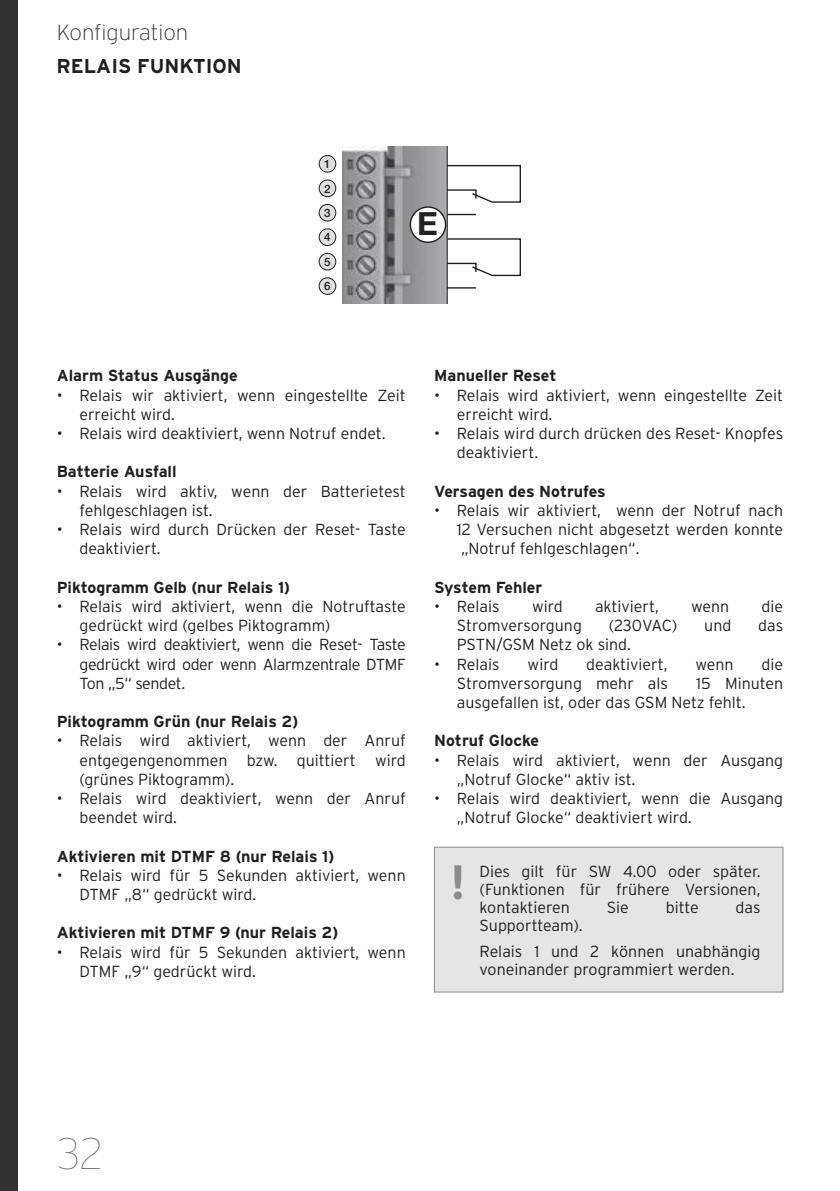
<style>
.page{position:relative;width:840px;height:1191px;background:#fff}
.page>*{position:absolute;margin:0;border:0;box-sizing:border-box;transform-origin:0 0}
.t1{font:700 48px "Interstate";color:#8a8c8f}
.t2{font:100 44px "Interstate";color:#6c6c6f}
.t3{font:700 32px "Helvetica Neue LT";color:#231f20}
.t4{font:200 22px "Interstate";color:#333233}
.t5{font:700 20px "Interstate";color:#231f20}
.t6{font:300 16px/19.2px "Interstate";color:#231f20}
.t7{font:700 16px "Interstate";color:#231f20}
.t8{font:500 11.6px/24.4px "Helvetica Neue LT";color:#231f20;text-align:justify}
</style>
<div class="page">
<div style="left:0;top:0;width:17px;height:1191px;background:#333233"></div>
<img style="left:343px;top:146px;width:104px;height:157px">
<svg style="left:447px;top:214px;width:28px;height:1px"></svg>
<svg style="left:445px;top:164px;width:75px;height:39px"></svg>
<svg style="left:447px;top:287px;width:28px;height:1px"></svg>
<svg style="left:445px;top:238px;width:75px;height:39px"></svg>
<div style="left:410px;top:207px;width:35px;height:35px;background:#fff;border-radius:50%"></div>
<div style="left:409px;top:206px;width:37px;height:37px;border:1px solid #231f20;border-radius:50%"></div>
<div style="left:319px;top:155px;width:16px;height:17px;background:#dedfe1;border-radius:50%"></div>
<div style="left:319px;top:155px;width:17px;height:17px;border:1px solid #231f20;border-radius:50%"></div>
<div style="left:319px;top:180px;width:16px;height:17px;background:#dedfe1;border-radius:50%"></div>
<div style="left:319px;top:180px;width:17px;height:17px;border:1px solid #231f20;border-radius:50%"></div>
<div style="left:319px;top:204px;width:16px;height:17px;background:#dedfe1;border-radius:50%"></div>
<div style="left:319px;top:204px;width:17px;height:17px;border:1px solid #231f20;border-radius:50%"></div>
<div style="left:319px;top:229px;width:16px;height:16px;background:#dedfe1;border-radius:50%"></div>
<div style="left:319px;top:229px;width:17px;height:17px;border:1px solid #231f20;border-radius:50%"></div>
<div style="left:319px;top:253px;width:16px;height:17px;background:#dedfe1;border-radius:50%"></div>
<div style="left:319px;top:253px;width:17px;height:17px;border:1px solid #231f20;border-radius:50%"></div>
<div style="left:319px;top:278px;width:16px;height:16px;background:#dedfe1;border-radius:50%"></div>
<div style="left:319px;top:278px;width:17px;height:16px;border:1px solid #231f20;border-radius:50%"></div>
<div style="left:434px;top:847px;width:348px;height:145px;background:#e4e5e7"></div>
<div style="left:434px;top:847px;width:348px;height:145px;border:1px solid #8a8c8f"></div>
<h3 class="t4" style="left:57px;top:19px;width:133px">Konfiguration</h3>
<p class="t5" style="left:57px;top:53px;width:187px">RELAIS FUNKTION</p>
<p class="t8" style="left:324px;top:152px;width:8px">1<br>2<br>3<br>4<br>5<br>6</p>
<h3 class="t3" style="left:417px;top:204px;width:22px">E</h3>
<p class="t7" style="left:57px;top:366px;width:182px">Alarm Status Ausgänge</p>
<p class="t6" style="left:79px;top:385px;width:327px;text-indent:-23px">• Relais wir aktiviert, wenn eingestellte Zeit erreicht wird.</p>
<p class="t6" style="left:57px;top:424px;width:330px">• Relais wird deaktiviert, wenn Notruf endet.</p>
<p class="t7" style="left:57px;top:462px;width:121px">Batterie Ausfall</p>
<p class="t6" style="left:79px;top:481px;width:328px;text-indent:-23px">• Relais wird aktiv, wenn der Batterietest fehlgeschlagen ist.</p>
<p class="t6" style="left:79px;top:520px;width:327px;text-indent:-23px">• Relais wird durch Drücken der Reset- Taste deaktiviert.</p>
<p class="t7" style="left:57px;top:577px;width:235px">Piktogramm Gelb (nur Relais 1)</p>
<p class="t6" style="left:79px;top:596px;width:327px;text-indent:-23px">• Relais wird aktiviert, wenn die Notruftaste gedrückt wird (gelbes Piktogramm)</p>
<p class="t6" style="left:79px;top:635px;width:327px;text-align:justify;text-indent:-23px">• Relais wird deaktiviert, wenn die Reset- Taste gedrückt wird oder wenn Alarmzentrale DTMF Ton „5“ sendet.</p>
<p class="t7" style="left:57px;top:712px;width:243px">Piktogramm Grün (nur Relais 2)</p>
<p class="t6" style="left:79px;top:731px;width:327px;text-align:justify;text-indent:-23px">• Relais wird aktiviert, wenn der Anruf entgegengenommen bzw. quittiert wird (grünes Piktogramm).</p>
<p class="t6" style="left:79px;top:788px;width:328px;text-indent:-23px">• Relais wird deaktiviert, wenn der Anruf beendet wird.</p>
<p class="t7" style="left:57px;top:846px;width:279px">Aktivieren mit DTMF 8 (nur Relais 1)</p>
<p class="t6" style="left:79px;top:865px;width:327px;text-indent:-23px">• Relais wird für 5 Sekunden aktiviert, wenn<br>DTMF „8“ gedrückt wird.</p>
<p class="t7" style="left:57px;top:923px;width:283px">Aktivieren mit DTMF 9 (nur Relais 2)</p>
<p class="t6" style="left:79px;top:942px;width:327px;text-indent:-23px">• Relais wird für 5 Sekunden aktiviert, wenn<br>DTMF „9“ gedrückt wird.</p>
<p class="t7" style="left:434px;top:366px;width:124px">Manueller Reset</p>
<p class="t6" style="left:456px;top:385px;width:327px;text-indent:-23px">• Relais wird aktiviert, wenn eingestellte Zeit erreicht wird.</p>
<p class="t6" style="left:456px;top:424px;width:327px;text-indent:-23px">• Relais wird durch drücken des Reset- Knopfes deaktiviert.</p>
<p class="t7" style="left:434px;top:481px;width:173px">Versagen des Notrufes</p>
<p class="t6" style="left:456px;top:500px;width:327px;text-align:justify;text-indent:-23px">• Relais wir aktiviert, wenn der Notruf nach 12 Versuchen nicht abgesetzt werden konnte „Notruf fehlgeschlagen“.</p>
<p class="t7" style="left:434px;top:577px;width:110px">System Fehler</p>
<p class="t6" style="left:434px;top:596px;width:67px">• Relais</p>
<p class="t6" style="left:531px;top:596px;width:32px">wird</p>
<p class="t6" style="left:594px;top:596px;width:65px">aktiviert,</p>
<p class="t6" style="left:690px;top:596px;width:40px">wenn</p>
<p class="t6" style="left:761px;top:596px;width:23px">die</p>
<p class="t6" style="left:456px;top:616px;width:126px">Stromversorgung</p>
<p class="t6" style="left:608px;top:616px;width:70px">(230VAC)</p>
<p class="t6" style="left:704px;top:616px;width:29px">und</p>
<p class="t6" style="left:757px;top:616px;width:27px">das</p>
<p class="t6" style="left:456px;top:635px;width:176px">PSTN/GSM Netz ok sind.</p>
<p class="t6" style="left:434px;top:654px;width:67px">• Relais</p>
<p class="t6" style="left:527px;top:654px;width:32px">wird</p>
<p class="t6" style="left:586px;top:654px;width:83px">deaktiviert,</p>
<p class="t6" style="left:695px;top:654px;width:40px">wenn</p>
<p class="t6" style="left:761px;top:654px;width:23px">die</p>
<p class="t6" style="left:456px;top:673px;width:212px">Stromversorgung mehr als</p>
<p class="t6" style="left:456px;top:673px;width:328px;text-indent:239px">15 Minuten ausgefallen ist, oder das GSM Netz fehlt.</p>
<p class="t7" style="left:434px;top:731px;width:106px">Notruf Glocke</p>
<p class="t6" style="left:456px;top:750px;width:327px;text-indent:-23px">• Relais wird aktiviert, wenn der Ausgang „Notruf Glocke“ aktiv ist.</p>
<p class="t6" style="left:456px;top:788px;width:327px;text-indent:-23px">• Relais wird deaktiviert, wenn die Ausgang „Notruf Glocke“ deaktiviert wird.</p>
<h1 class="t1" style="left:449px;top:853px;width:18px">!</h1>
<p class="t6" style="left:479px;top:862px;width:282px;line-height:18px;text-align:justify">Dies gilt für SW 4.00 oder später. (Funktionen für frühere Versionen, kontaktieren</p>
<p class="t6" style="left:606px;top:897px;width:24px">Sie</p>
<p class="t6" style="left:665px;top:897px;width:34px">bitte</p>
<p class="t6" style="left:735px;top:897px;width:27px">das</p>
<p class="t6" style="left:479px;top:912px;width:282px;line-height:26px">Supportteam).<br>Relais 1 und 2 können unabhängig</p>
<p class="t6" style="left:479px;top:959px;width:256px">voneinander programmiert werden.</p>
<h2 class="t2" style="left:57px;top:1127px;width:48px">32</h2>
</div>
